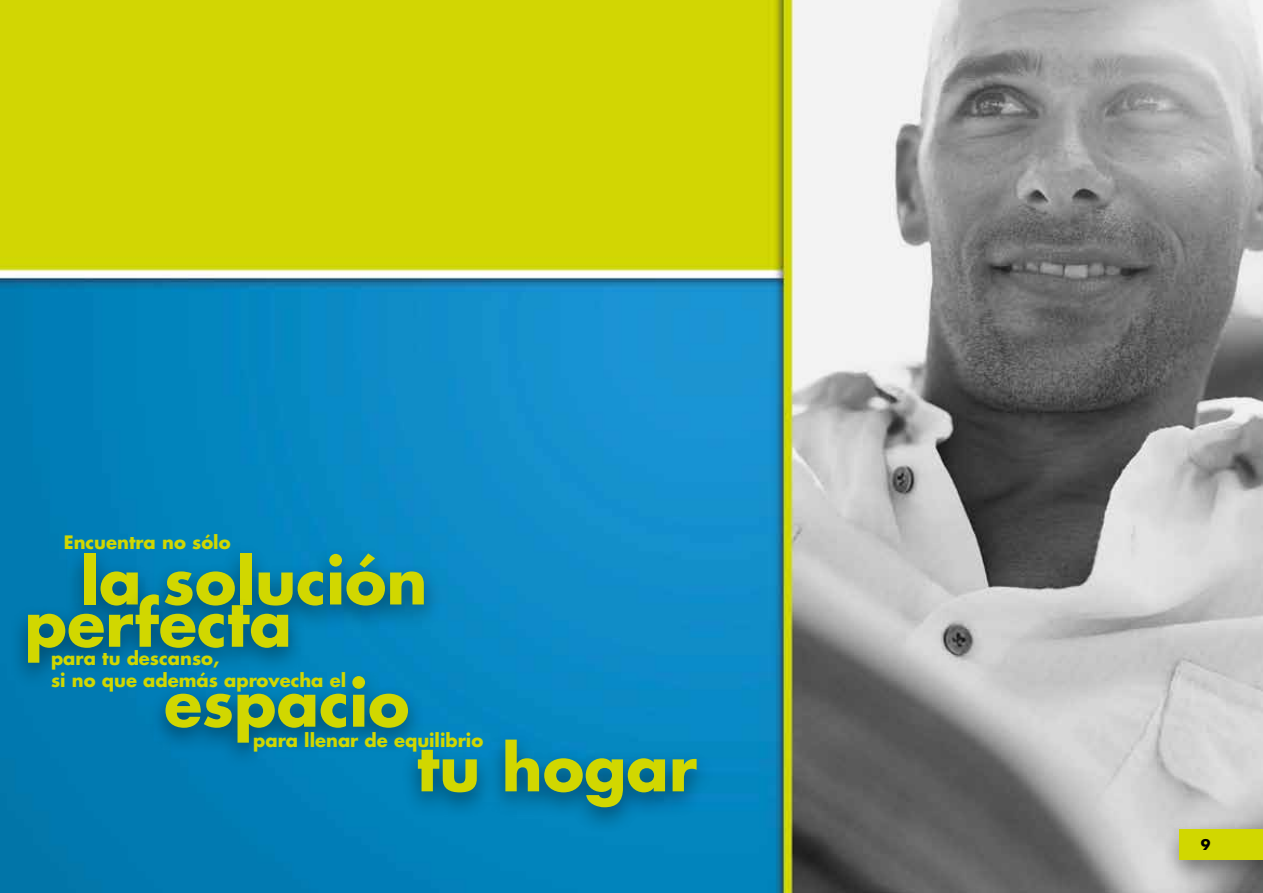
<style>
.page{position:relative;width:1263px;height:893px;background:#fff}
.page>*{position:absolute;margin:0;border:0;box-sizing:border-box;transform-origin:0 0}
.t1{font:700 62.4px/79.9px "Futura Std";color:#d1d700}
.t2{font:700 18px/21.6px "Futura Std";color:#d1d700}
.t3{font:700 14.1px "Futura Std";color:#000}
</style>
<div class="page">
<img style="left:0;top:0;width:1263px;height:893px">
<div style="left:65px;top:544px;width:377px;height:89px;background:#000;opacity:.43"></div>
<div style="left:9px;top:586px;width:298px;height:104px;background:#000;opacity:.43"></div>
<div style="left:148px;top:667px;width:278px;height:103px;background:#000;opacity:.43"></div>
<div style="left:400px;top:730px;width:315px;height:105px;background:#000;opacity:.43"></div>
<div style="left:1161px;top:819px;width:102px;height:68px;background:#000;opacity:.43"></div>
<div style="left:1179px;top:829px;width:84px;height:30px;background:#d1d700"></div>
<p class="t2" style="left:64px;top:531px;width:168px">Encuentra no sólo</p>
<h1 class="t1" style="left:80px;top:540px;width:349px">la solución</h1>
<h1 class="t1" style="left:164px;top:583px;width:247px;text-indent:-139px">perfecta espacio</h1>
<p class="t2" style="left:51px;top:648px;width:297px">para tu descanso,<br>si no que además aprovecha el</p>
<p class="t2" style="left:253px;top:729px;width:232px">para llenar de equilibrio</p>
<h1 class="t1" style="left:417px;top:727px;width:282px">tu hogar</h1>
<p class="t3" style="left:1201px;top:835px;width:11px">9</p>
</div>
